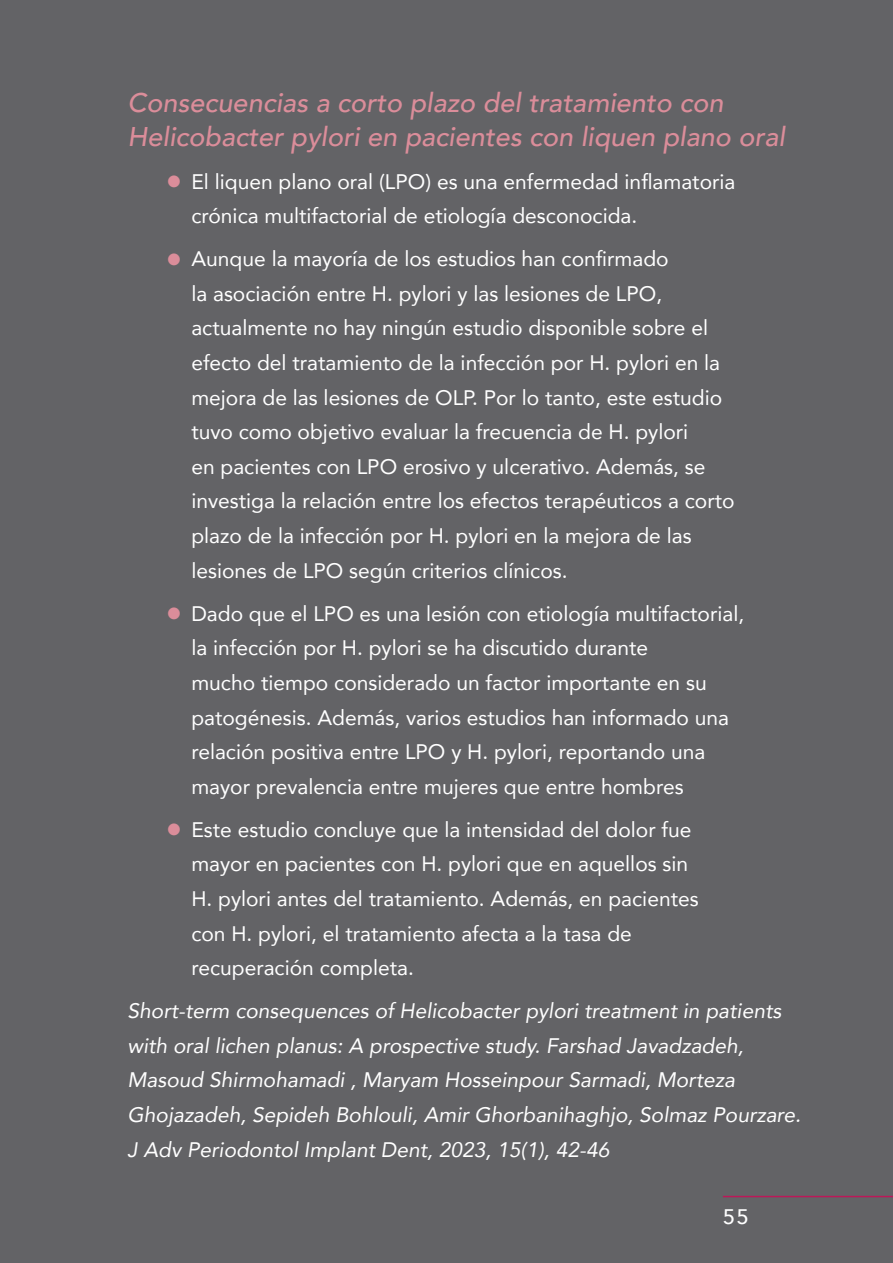
<style>
.page{position:relative;width:893px;height:1263px;background:#636366}
.page>*{position:absolute;margin:0;border:0;box-sizing:border-box;transform-origin:0 0}
.t1{font:italic 500 27px/33.5px "Avenir";color:#db8d9a}
.t2{font:21px/34.7px "Avenir";color:#fff}
.t3{font:italic 21px/34.7px "Avenir";color:#fff}
.t4{font:500 21px "Avenir Next";color:#fff}
.s1{font-size:33px;color:#db8d9a}
</style>
<div class="page">
<hr style="left:723px;top:1196px;width:170px;height:1px;background:#bd1759">
<p class="t1" style="left:128px;top:86px;width:659px">Consecuencias a corto plazo del tratamiento con<br>Helicobacter pylori en pacientes con liquen plano oral</p>
<p class="t2" style="left:191px;top:163px;width:546px;text-indent:-26px"><span class="s1">•</span> El liquen plano oral (LPO) es una enfermedad inflamatoria crónica multifactorial de etiología desconocida.</p>
<p class="t2" style="left:191px;top:241px;width:545px;text-indent:-26px"><span class="s1">•</span> Aunque la mayoría de los estudios han confirmado<br>la asociación entre H. pylori y las lesiones de LPO, actualmente no hay ningún estudio disponible sobre el efecto del tratamiento de la infección por H. pylori en la mejora de las lesiones de OLP. Por lo tanto, este estudio tuvo como objetivo evaluar la frecuencia de H. pylori<br>en pacientes con LPO erosivo y ulcerativo. Además, se investiga la relación entre los efectos terapéuticos a corto plazo de la infección por H. pylori en la mejora de las lesiones de LPO según criterios clínicos.</p>
<p class="t2" style="left:191px;top:595px;width:554px;text-indent:-26px"><span class="s1">•</span> Dado que el LPO es una lesión con etiología multifactorial, la infección por H. pylori se ha discutido durante<br>mucho tiempo considerado un factor importante en su patogénesis. Además, varios estudios han informado una relación positiva entre LPO y H. pylori, reportando una mayor prevalencia entre mujeres que entre hombres</p>
<p class="t2" style="left:191px;top:812px;width:509px;text-indent:-26px"><span class="s1">•</span> Este estudio concluye que la intensidad del dolor fue mayor en pacientes con H. pylori que en aquellos sin H. pylori antes del tratamiento. Además, en pacientes con H. pylori, el tratamiento afecta a la tasa de recuperación completa.</p>
<p class="t3" style="left:128px;top:993px;width:675px">Short-term consequences of Helicobacter pylori treatment in patients with oral lichen planus: A prospective study. Farshad Javadzadeh, Masoud Shirmohamadi , Maryam Hosseinpour Sarmadi, Morteza Ghojazadeh, Sepideh Bohlouli, Amir Ghorbanihaghjo, Solmaz Pourzare.<br>J Adv Periodontol Implant Dent, 2023, 15(1), 42-46</p>
<p class="t4" style="left:723px;top:1199px;width:28px">55</p>
</div>
